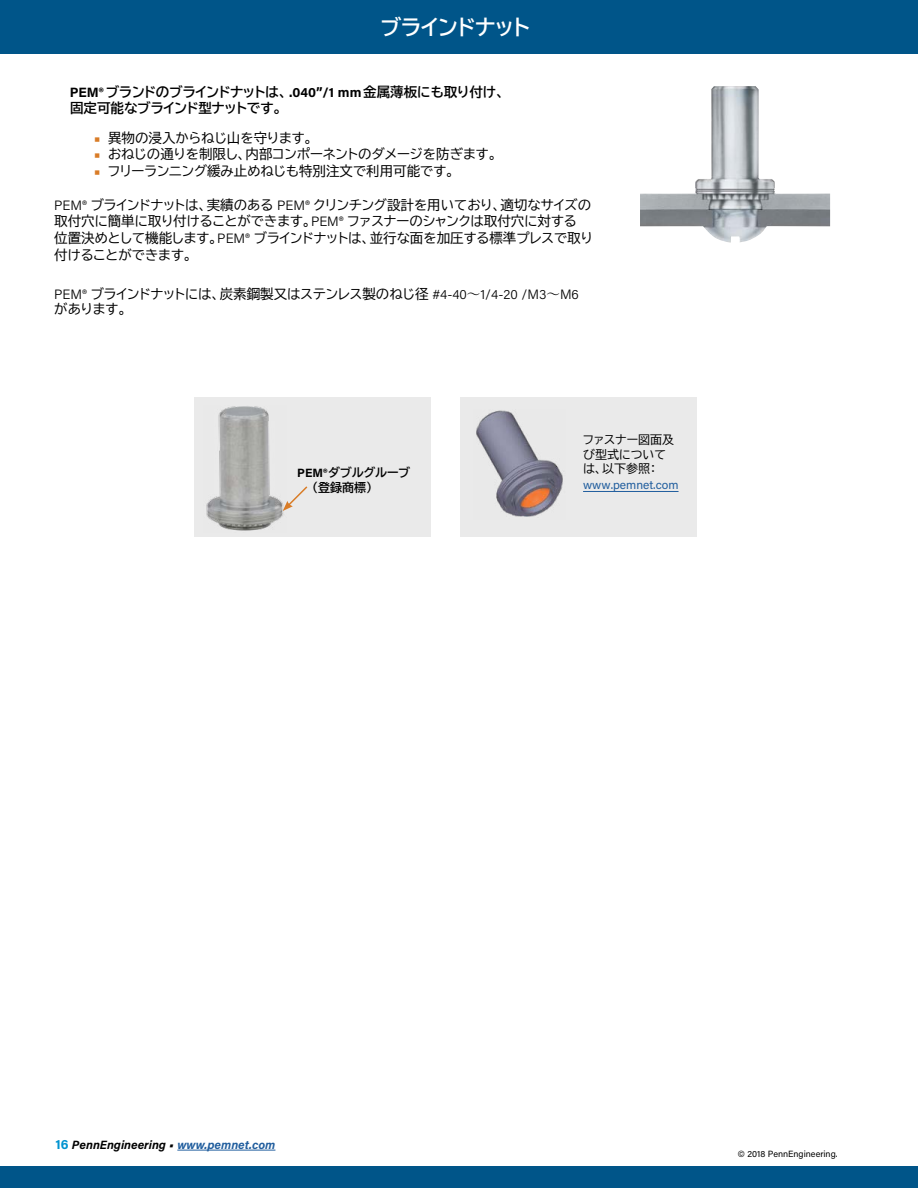
<style>
.page{position:relative;width:918px;height:1188px;background:#fff}
.page>*{position:absolute;margin:0;border:0;box-sizing:border-box;transform-origin:0 0}
.t1{font:21px "BIZ UDP Gothic Bold";color:#fff}
.t2{font:13.5px/16.2px "BIZ UDP Gothic";color:#000}
.t3{font:13.5px/15.9px "BIZ UDP Gothic Bold";color:#000}
.t4{font:italic 700 12px "Acumin Pro";color:#000}
.t5{font:12px/14.4px "BIZ UDP Gothic";color:#000}
.t6{font:12px/15.5px "BIZ UDP Gothic Bold";letter-spacing:-.01em;color:#000}
.t7{font:12px "Acumin Pro";color:#215e9e}
.t8{font:9px "Acumin Pro";color:#000}
.s1{font-family:"Acumin Pro";font-weight:700}
.s2{font-family:"Acumin Pro";font-weight:900;color:#d97c27}
.s3{font-family:"Acumin Pro";font-weight:300}
.s4{font-family:"Koz Min Pr 6 N"}
.s5{font-style:normal;font-size:13.5px;color:#0093d0}
.s6{color:#215e9e}
</style>
<div class="page">
<div style="left:0;top:0;width:918px;height:54px;background:#005589"></div>
<div style="left:0;top:1167px;width:918px;height:21px;background:#005589"></div>
<img style="left:640px;top:86px;width:190px;height:157px">
<div style="left:194px;top:397px;width:237px;height:140px;background:#eaeaea"></div>
<svg style="left:286px;top:486px;width:22px;height:24px"></svg>
<img style="left:206px;top:406px;width:80px;height:125px">
<div style="left:460px;top:397px;width:237px;height:140px;background:#eaeaea"></div>
<hr style="left:583px;top:491px;width:96px;height:1px;background:#215e9e">
<img style="left:476px;top:410px;width:87px;height:107px">
<hr style="left:177px;top:1150px;width:98px;height:1px;background:#215e9e">
<h1 class="t1" style="left:381px;top:16px;width:151px">ブラインドナット</h1>
<p class="t3" style="left:70px;top:84px;width:436px"><span class="s1">PEM®</span> ブランドのブラインドナットは、 <span class="s1">.040”/1 mm</span>金属薄板にも取り付け、固定可能なブラインド型ナットです。</p>
<p class="t2" style="left:95px;top:130px;width:220px"><span class="s2">•</span> 異物の浸入からねじ山を守ります。</p>
<p class="t2" style="left:95px;top:146px;width:404px"><span class="s2">•</span> おねじの通りを制限し、内部コンポーネントのダメージを防ぎます。</p>
<p class="t2" style="left:95px;top:163px;width:361px"><span class="s2">•</span> フリーランニング緩み止めねじも特別注文で利用可能です。</p>
<p class="t2" style="left:54px;top:197px;width:540px"><span class="s3">PEM®</span> ブラインドナットは、実績のある <span class="s3">PEM®</span> クリンチング設計を用いており、適切なサイズの取付穴に簡単に取り付けることができます。<span class="s3">PEM®</span> ファスナーのシャンクは取付穴に対する位置決めとして機能します。<span class="s3">PEM®</span> ブラインドナットは、並行な面を加圧する標準プレスで取り</p>
<p class="t2" style="left:54px;top:247px;width:139px">付けることができます。</p>
<p class="t2" style="left:54px;top:286px;width:526px;line-height:14.9px"><span class="s3">PEM®</span> ブラインドナットには、炭素鋼製又はステンレス製のねじ径 <span class="s3">#4-40</span><span class="s4">～</span><span class="s3">1/4-20 /M3</span><span class="s4">～</span><span class="s3">M6</span>があります。</p>
<p class="t6" style="left:312px;top:465px;width:100px;text-indent:-15px"><span class="s1">PEM®</span> ダブルグルーブ(登録商標)</p>
<p class="t5" style="left:583px;top:433px;width:93px">ファスナー図面及び型式については、以下参照：</p>
<p class="t7" style="left:583px;top:477px;width:97px">www.pemnet.com</p>
<p class="t4" style="left:56px;top:1136px;width:221px"><span class="s5">16</span> PennEngineering • <span class="s6">www.pemnet.com</span></p>
<p class="t8" style="left:738px;top:1147px;width:101px">© 2018 PennEngineering.</p>
</div>
